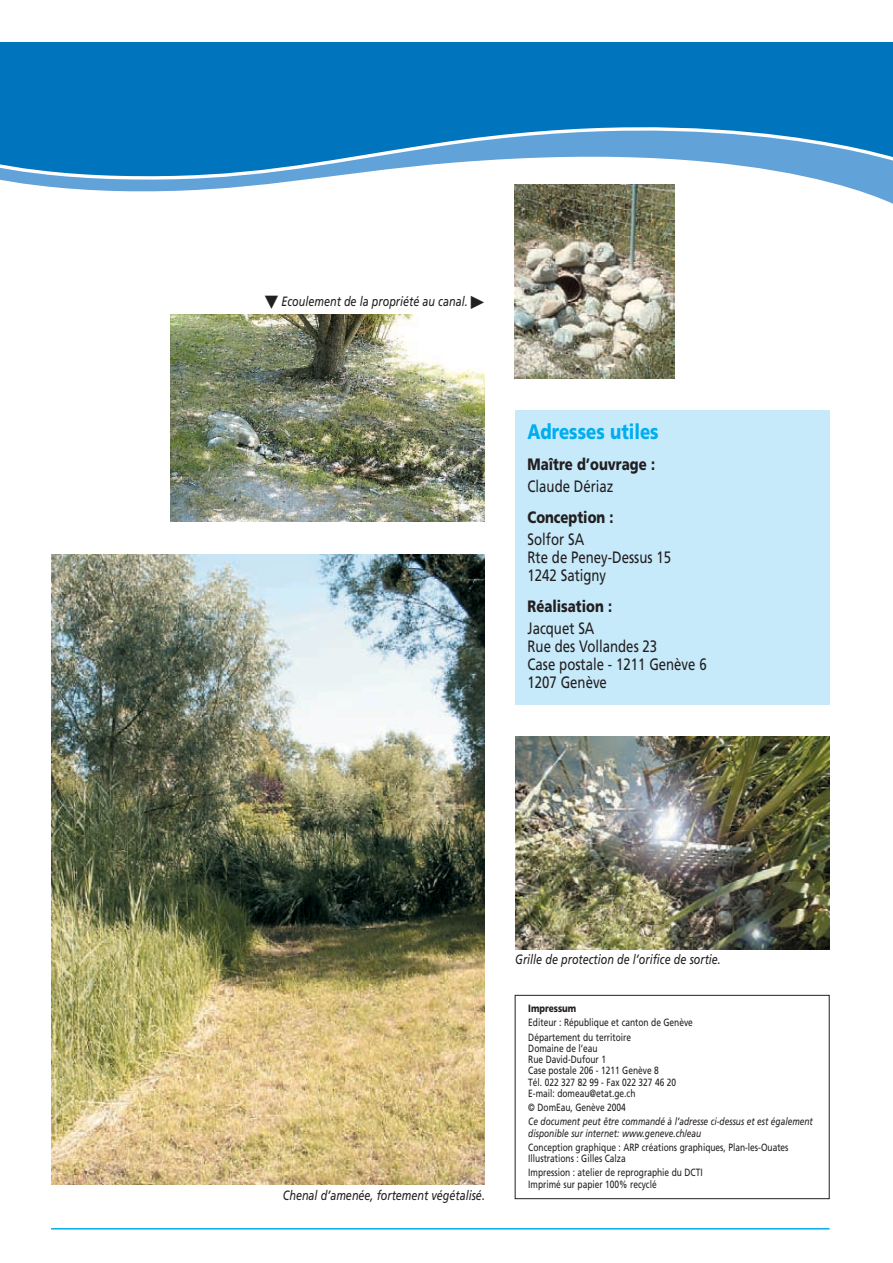
<style>
.page{position:relative;width:893px;height:1263px;background:#fff}
.page>*{position:absolute;margin:0;border:0;box-sizing:border-box;transform-origin:0 0}
.t1{font:900 21px "Frutiger";color:#00aeef;scale:.8 1}
.t2{font:16.5px/18px "Frutiger";color:#231f20;scale:.8 1}
.t3{font:900 16.5px "Frutiger";color:#231f20;scale:.8 1}
.t4{font:italic 13.5px "Frutiger";color:#231f20;scale:.8 1}
.t5{font:10.5px/11.2px "Frutiger";color:#231f20;scale:.8 1}
.t6{font:italic 10.5px/11.2px "Frutiger";color:#231f20;scale:.8 1}
.t7{font:900 10.5px "Frutiger";color:#231f20;scale:.8 1}
.s1{font-family:"Universal Newswith Comm Pi";font-style:normal}
</style>
<div class="page">
<div style="left:514px;top:410px;width:315px;height:295px;background:#c7eafb"></div>
<div style="left:0;top:43px;width:892px;height:53px;background:#0074bc"></div>
<svg style="left:27px;top:184px;width:865px;height:26px"></svg>
<svg style="left:0;top:96px;width:892px;height:88px"></svg>
<img style="left:51px;top:554px;width:434px;height:631px">
<img style="left:514px;top:185px;width:160px;height:193px">
<img style="left:515px;top:736px;width:314px;height:213px">
<img style="left:170px;top:315px;width:315px;height:207px">
<hr style="left:51px;top:1228px;width:778px;height:2px;background:#00aeef">
<div style="left:514px;top:995px;width:315px;height:204px;border:1px solid #231f20"></div>
<p class="t4" style="left:281px;top:295px;width:255px">Ecoulement de la propriété au canal. <span class="s1">-</span></p>
<h1 class="t1" style="left:527px;top:424px;width:165px">Adresses utiles</h1>
<h2 class="t3" style="left:527px;top:458px;width:161px">Maître d’ouvrage :</h2>
<h2 class="t2" style="left:527px;top:479px;width:109px">Claude Dériaz</h2>
<h2 class="t3" style="left:527px;top:511px;width:109px">Conception :</h2>
<h2 class="t2" style="left:527px;top:532px;width:181px">Solfor SA<br>Rte de Peney-Dessus 15<br>1242 Satigny</h2>
<h2 class="t3" style="left:527px;top:600px;width:107px">Réalisation :</h2>
<h2 class="t2" style="left:527px;top:621px;width:225px">Jacquet SA<br>Rue des Vollandes 23<br>Case postale - 1211 Genève 6<br>1207 Genève</h2>
<p class="t4" style="left:283px;top:1190px;width:254px">Chenal d’amenée, fortement végétalisé.</p>
<p class="t4" style="left:515px;top:954px;width:258px">Grille de protection de l’orifice de sortie.</p>
<p class="t7" style="left:528px;top:1004px;width:61px">Impressum</p>
<p class="t5" style="left:528px;top:1016px;width:207px;line-height:14.2px">Editeur : République et canton de Genève<br>Département du territoire</p>
<p class="t5" style="left:528px;top:1043px;width:186px">Domaine de l’eau<br>Rue David-Dufour 1<br>Case postale 206 - 1211 Genève 8<br>Tél. 022 327 82 99 - Fax 022 327 46 20<br>E-mail: domeau@etat.ge.ch</p>
<p class="t5" style="left:528px;top:1103px;width:124px">© DomEau, Genève 2004</p>
<p class="t6" style="left:528px;top:1117px;width:357px">Ce document peut être commandé à l’adresse ci-dessus et est également disponible sur internet: www.geneve.ch/eau</p>
<p class="t5" style="left:528px;top:1142px;width:327px">Conception graphique : ARP créations graphiques, Plan-les-Ouates<br>Illustrations : Gilles Calza</p>
<p class="t5" style="left:528px;top:1168px;width:219px">Impression : atelier de reprographie du DCTI<br>Imprimé sur papier 100% recyclé</p>
</div>
